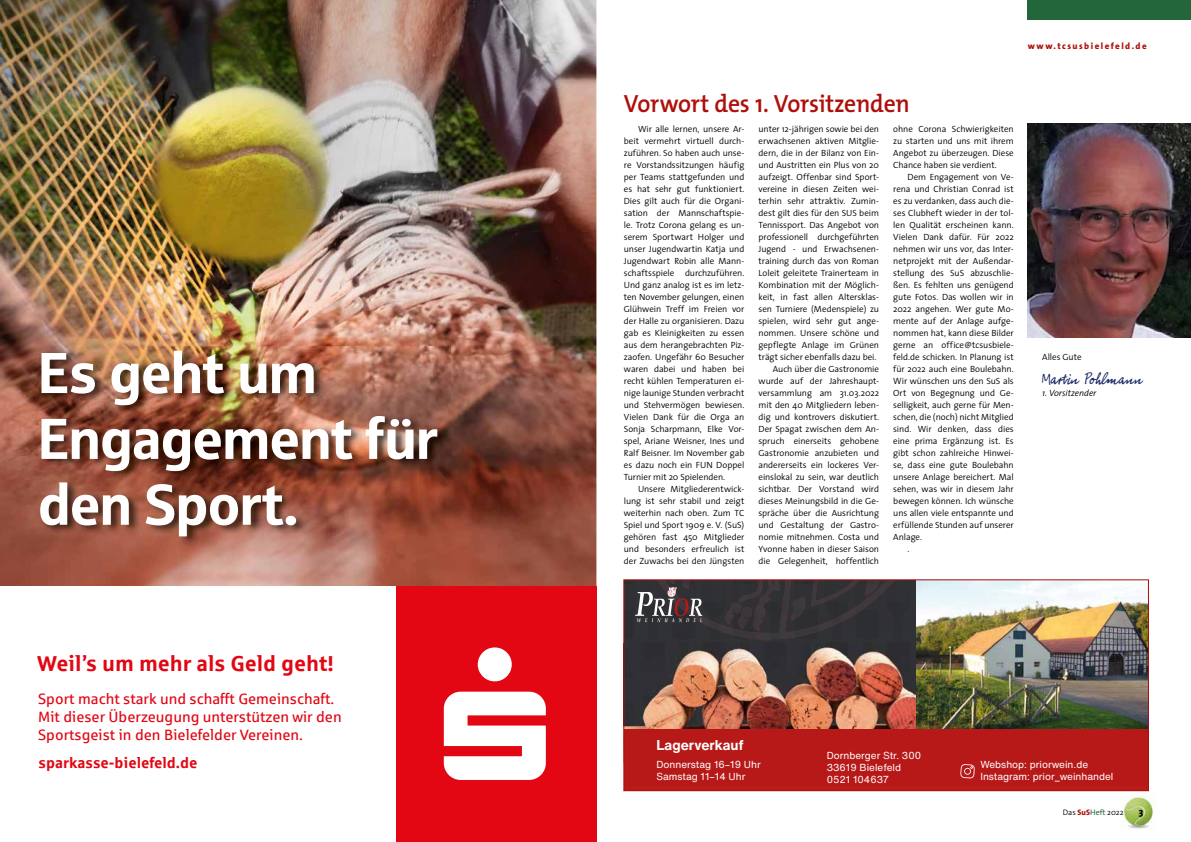
<style>
.page{position:relative;width:1191px;height:842px;background:#fff}
.page>*{position:absolute;margin:0;border:0;box-sizing:border-box;transform-origin:0 0}
.t1{font:57.6px/65.8px "Sparkasse Head";color:#fff}
.t2{font:600 25px "The Mix";letter-spacing:-.01em;color:#ae0f0a;scale:.95 1}
.t3{font:700 21.6px "Sparkasse Rg";color:#e30613}
.t4{font:17px "MANFRED1";letter-spacing:.025em;color:#192663}
.t5{font:15px/18.3px "Sparkasse Rg";color:#e30613}
.t6{font:700 15px "Sparkasse Rg";color:#e30613}
.t7{font:700 14px "Helvetica Now Text";color:#fff}
.t8{font:10px/12px "Helvetica Now Text";color:#fff}
.t9{font:800 10px "The Sans";color:#000}
.t10{font:300 9px/12px "The Sans";letter-spacing:-.005em;color:#000;text-align:justify}
.t11{font:800 9px "The Sans";letter-spacing:.16em;color:#ae0f0a}
.t12{font:italic 300 9px "The Sans";color:#000}
.t13{font:300 8px "The Sans";color:#000}
.s1{font-weight:800;color:#ae0f0a}
.s2{font-weight:400;color:#23663b}
</style>
<div class="page">
<img style="left:1120px;top:794px;width:34px;height:35px">
<div style="left:1028px;top:0;width:163px;height:20px;background:#23663b"></div>
<img style="left:1028px;top:123px;width:163px;height:215px">
<img style="left:0;top:0;width:596px;height:587px">
<div style="left:395px;top:587px;width:201px;height:255px;background:#e30613"></div>
<svg style="left:444px;top:647px;width:102px;height:133px"></svg>
<img style="left:39px;top:346px;width:411px;height:200px">
<img style="left:625px;top:582px;width:291px;height:147px">
<img style="left:656px;top:582px;width:231px;height:58px">
<img style="left:752px;top:582px;width:28px;height:49px">
<img style="left:739px;top:582px;width:24px;height:20px">
<img style="left:738px;top:607px;width:15px;height:22px">
<img style="left:725px;top:603px;width:16px;height:21px">
<img style="left:811px;top:582px;width:49px;height:24px">
<img style="left:865px;top:582px;width:14px;height:13px">
<img style="left:791px;top:597px;width:14px;height:23px">
<img style="left:916px;top:582px;width:230px;height:147px">
<div style="left:624px;top:729px;width:524px;height:57px;background:#b71918"></div>
<svg style="left:960px;top:764px;width:14px;height:14px"></svg>
<svg style="left:635px;top:582px;width:67px;height:40px"></svg>
<div style="left:623px;top:580px;width:525px;height:211px;border:1px solid #ae0f0a"></div>
<h1 class="t1" style="left:38px;top:338px;width:401px">Es geht um<br>Engagement für den Sport.</h1>
<h3 class="t3" style="left:37px;top:650px;width:298px">Weil’s um mehr als Geld geht!</h3>
<h3 class="t5" style="left:38px;top:689px;width:305px">Sport macht stark und schafft Gemeinschaft.<br>Mit dieser Überzeugung unterstützen wir den<br>Sportsgeist in den Bielefelder Vereinen.</h3>
<h3 class="t6" style="left:38px;top:753px;width:160px">sparkasse-bielefeld.de</h3>
<p class="t11" style="left:1028px;top:39px;width:120px">www.tcsusbielefeld.de</p>
<h2 class="t2" style="left:624px;top:82px;width:303px">Vorwort des 1. Vorsitzenden</h2>
<p class="t10" style="left:624px;top:123px;width:122px;text-indent:14px">Wir alle lernen, unsere Ar&shy;beit vermehrt virtuell durch&shy;zuführen. So haben auch unse&shy;re Vorstandssitzungen häufig per Teams stattgefunden und es hat sehr gut funktioniert.<br>Dies gilt auch für die Organi&shy;sation der Mannschaftspie&shy;le. Trotz Corona gelang es un&shy;serem Sportwart Holger und unser Jugendwartin Katja und Jugendwart Robin alle Mann&shy;schaftsspiele durchzuführen.<br>Und ganz analog ist es im letz&shy;ten November gelungen, einen Glühwein Treff im Freien vor der Halle zu organisieren. Dazu gab es Kleinigkeiten zu essen aus dem herangebrachten Piz&shy;zaofen. Ungefähr 60 Besucher waren dabei und haben bei recht kühlen Temperaturen ei&shy;nige launige Stunden verbracht und Stehvermögen bewiesen.<br>Vielen Dank für die Orga an Sonja Scharpmann, Elke Vor&shy;spel, Ariane Weisner, Ines und Ralf Beisner. Im November gab es dazu noch ein FUN Doppel Turnier mit 20 Spielenden.</p>
<p class="t10" style="left:624px;top:483px;width:122px;text-indent:14px">Unsere Mitgliederentwick&shy;lung ist sehr stabil und zeigt weiterhin nach oben. Zum TC Spiel und Sport 1909 e. V. (SuS) gehören fast 450 Mitglieder und besonders erfreulich ist der Zuwachs bei den Jüngsten</p>
<p class="t10" style="left:758px;top:123px;width:122px;text-align:right">unter 12-jährigen sowie bei den erwachsenen aktiven Mitglie&shy;dern, die in der Bilanz von Ein&shy;und Austritten ein Plus von 20 aufzeigt. Offenbar sind Sport&shy;vereine in diesen Zeiten wei&shy;terhin sehr attraktiv. Zumin&shy;dest gilt dies für den SUS beim<br>Tennissport. Das Angebot von professionell durchgeführten<br>Jugend - und Erwachsenen&shy;training durch das von Roman<br>Loleit geleitete Trainerteam in<br>Kombination mit der Möglich&shy;keit, in fast allen Altersklas&shy;sen Turniere (Medenspiele) zu spielen, wird sehr gut ange&shy;nommen. Unsere schöne und gepflegte Anlage im Grünen trägt sicher ebenfalls dazu bei.<br>Auch über die Gastronomie wurde auf der Jahreshaupt&shy;versammlung am 31.03.2022 mit den 40 Mitgliedern leben&shy;dig und kontrovers diskutiert.<br>Der Spagat zwischen dem An&shy;spruch einerseits gehobene<br>Gastronomie anzubieten und andererseits ein lockeres Ver&shy;einslokal zu sein, war deutlich sichtbar. Der Vorstand wird dieses Meinungsbild in die Ge&shy;spräche über die Ausrichtung und Gestaltung der Gastro&shy;nomie mitnehmen. Costa und<br>Yvonne haben in dieser Saison die Gelegenheit, hoffentlich</p>
<p class="t10" style="left:893px;top:122px;width:122px">ohne Corona Schwierigkeiten zu starten und uns mit ihrem Angebot zu überzeugen. Diese Chance haben sie verdient.</p>
<p class="t10" style="left:907px;top:170px;width:108px">Dem Engagement von Ve-</p>
<p class="t10" style="left:893px;top:182px;width:122px">rena und Christian Conrad ist</p>
<p class="t10" style="left:893px;top:194px;width:122px">es zu verdanken, dass auch die-</p>
<p class="t10" style="left:893px;top:206px;width:122px">ses Clubheft wieder in der tol-</p>
<p class="t10" style="left:893px;top:218px;width:122px">len Qualität erscheinen kann.</p>
<p class="t10" style="left:893px;top:230px;width:122px">Vielen Dank dafür. Für 2022</p>
<p class="t10" style="left:893px;top:242px;width:122px">nehmen wir uns vor, das Inter-</p>
<p class="t10" style="left:893px;top:254px;width:122px">netprojekt mit der Außendar-</p>
<p class="t10" style="left:893px;top:266px;width:122px">stellung des SuS abzuschlie-</p>
<p class="t10" style="left:893px;top:278px;width:122px">ßen. Es fehlten uns genügend</p>
<p class="t10" style="left:893px;top:290px;width:122px">gute Fotos. Das wollen wir in</p>
<p class="t10" style="left:893px;top:302px;width:122px">2022 angehen. Wer gute Mo-</p>
<p class="t10" style="left:893px;top:314px;width:122px">mente auf der Anlage aufge-</p>
<p class="t10" style="left:893px;top:326px;width:122px">nommen hat, kann diese Bilder</p>
<p class="t10" style="left:893px;top:338px;width:122px">gerne an office@tcsusbiele-</p>
<p class="t10" style="left:893px;top:350px;width:122px">feld.de schicken. In Planung ist</p>
<p class="t10" style="left:893px;top:362px;width:122px">für 2022 auch eine Boulebahn.</p>
<p class="t10" style="left:893px;top:374px;width:122px">Wir wünschen uns den SuS als</p>
<p class="t10" style="left:893px;top:386px;width:122px">Ort von Begegnung und Ge-</p>
<p class="t10" style="left:893px;top:398px;width:122px">selligkeit, auch gerne für Men-</p>
<p class="t10" style="left:893px;top:410px;width:122px">schen, die (noch) nicht Mitglied</p>
<p class="t10" style="left:893px;top:422px;width:122px">sind. Wir denken, dass dies</p>
<p class="t10" style="left:893px;top:434px;width:122px">eine prima Ergänzung ist. Es</p>
<p class="t10" style="left:893px;top:446px;width:122px">gibt schon zahlreiche Hinwei-</p>
<p class="t10" style="left:893px;top:458px;width:122px">se, dass eine gute Boulebahn</p>
<p class="t10" style="left:893px;top:470px;width:122px">unsere Anlage bereichert. Mal</p>
<p class="t10" style="left:893px;top:482px;width:122px">sehen, was wir in diesem Jahr</p>
<p class="t10" style="left:893px;top:494px;width:122px">bewegen können. Ich wünsche</p>
<p class="t10" style="left:893px;top:506px;width:122px">uns allen viele entspannte und</p>
<p class="t10" style="left:893px;top:518px;width:122px">erfüllende Stunden auf unserer</p>
<p class="t10" style="left:893px;top:530px;width:30px">Anlage.</p>
<p class="t10" style="left:907px;top:542px;width:3px">.</p>
<p class="t10" style="left:1042px;top:350px;width:41px">Alles Gute</p>
<h3 class="t4" style="left:1042px;top:368px;width:101px">Martin Pohlmann</h3>
<p class="t12" style="left:1042px;top:386px;width:56px">1. Vorsitzender</p>
<h3 class="t7" style="left:656px;top:734px;width:88px">Lagerverkauf</h3>
<p class="t8" style="left:656px;top:758px;width:106px">Donnerstag 16–19 Uhr<br>Samstag 11–14 Uhr</p>
<p class="t8" style="left:826px;top:749px;width:96px">Dornberger Str. 300<br>33619 Bielefeld<br>0521 104637</p>
<p class="t8" style="left:980px;top:758px;width:134px">Webshop: priorwein.de<br>Instagram: prior_weinhandel</p>
<p class="t13" style="left:1062px;top:806px;width:62px">Das <span class="s1">SuS</span><span class="s2">Heft</span> 2022</p>
<p class="t9" style="left:1139px;top:803px;width:6px">3</p>
</div>
